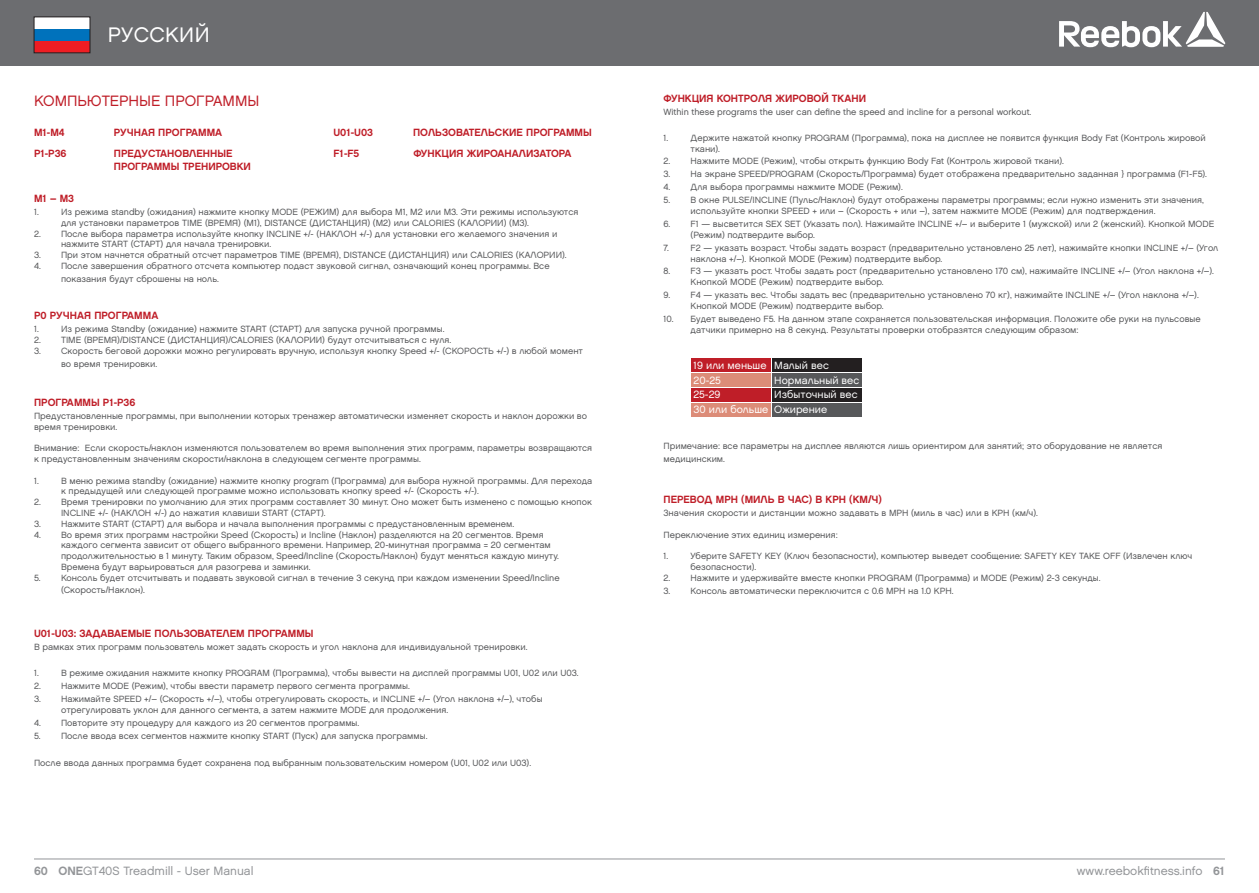
<style>
.page{position:relative;width:1259px;height:893px;background:#fff}
.page>*{position:absolute;margin:0;border:0;box-sizing:border-box;transform-origin:0 0}
.t1{font:21px "Reefont";letter-spacing:.02em;color:#fff}
.t2{font:15px "Reefont";color:#bf1e28}
.t3{font:12px "Reefont";color:#939598}
.t4{font:700 10.5px/12.6px "Reefont";color:#bf1e28}
.t5{font:10.5px "Reefont";color:#fff}
.t6{font:9px/10.8px "Reefont";color:#57585a}
.s1{font-weight:700}
</style>
<div class="page">
<div style="left:0;top:0;width:1259px;height:66px;background:#6c6d70"></div>
<hr style="left:34px;top:859px;width:1191px;height:1px;background:#939598">
<svg style="left:1059px;top:12px;width:166px;height:35px"></svg>
<div style="left:34px;top:17px;width:56px;height:36px;background:#fff"></div>
<div style="left:34px;top:29px;width:56px;height:24px;background:#0072bc"></div>
<div style="left:34px;top:41px;width:56px;height:12px;background:#ee1d23"></div>
<div style="left:772px;top:403px;width:90px;height:14px;background:#57585a"></div>
<div style="left:772px;top:388px;width:90px;height:14px;background:#231f20"></div>
<div style="left:772px;top:373px;width:90px;height:14px;background:#57585a"></div>
<div style="left:772px;top:358px;width:90px;height:14px;background:#231f20"></div>
<div style="left:691px;top:403px;width:80px;height:14px;background:#dc8c78"></div>
<div style="left:691px;top:388px;width:80px;height:14px;background:#bf1e28"></div>
<div style="left:691px;top:373px;width:80px;height:14px;background:#dc8c78"></div>
<div style="left:691px;top:358px;width:80px;height:14px;background:#bf1e28"></div>
<p class="t1" style="left:108px;top:22px;width:103px">РУССКИЙ</p>
<p class="t2" style="left:34px;top:92px;width:227px">КОМПЬЮТЕРНЫЕ ПРОГРАММЫ</p>
<p class="t4" style="left:114px;top:127px;width:110px">РУЧНАЯ ПРОГРАММА</p>
<p class="t4" style="left:114px;top:148px;width:139px">ПРЕДУСТАНОВЛЕННЫЕ<br>ПРОГРАММЫ ТРЕНИРОВКИ</p>
<p class="t4" style="left:34px;top:126px;width:32px">M1-M4</p>
<p class="t4" style="left:34px;top:147px;width:34px">P1-P36</p>
<p class="t4" style="left:333px;top:126px;width:41px">U01-U03</p>
<p class="t4" style="left:333px;top:147px;width:27px">F1-F5</p>
<p class="t4" style="left:413px;top:126px;width:180px">ПОЛЬЗОВАТЕЛЬСКИЕ ПРОГРАММЫ</p>
<p class="t4" style="left:413px;top:147px;width:159px">ФУНКЦИЯ ЖИРОАНАЛИЗАТОРА</p>
<p class="t4" style="left:34px;top:193px;width:42px">M1 – M3</p>
<p class="t6" style="left:34px;top:207px;width:6px">1.</p>
<p class="t6" style="left:61px;top:207px;width:519px">Из режима standby (ожидания) нажмите кнопку MODE (РЕЖИМ) для выбора M1, M2 или M3. Эти режимы используются для установки параметров TIME (ВРЕМЯ) (M1), DISTANCE (ДИСТАНЦИЯ) (M2) или CALORIES (КАЛОРИИ) (M3).</p>
<p class="t6" style="left:61px;top:229px;width:498px;text-indent:-27px">2. После выбора параметра используйте кнопку INCLINE +/- (НАКЛОН +/-) для установки его желаемого значения и нажмите START (СТАРТ) для начала тренировки.</p>
<p class="t6" style="left:34px;top:250px;width:534px">3. При этом начнется обратный отсчет параметров TIME (ВРЕМЯ), DISTANCE (ДИСТАНЦИЯ) или CALORIES (КАЛОРИИ).</p>
<p class="t6" style="left:61px;top:260px;width:490px;line-height:12.6px;text-indent:-27px">4. После завершения обратного отсчета компьютер подаст звуковой сигнал, означающий конец программы. Все показания будут сброшены на ноль.</p>
<p class="t4" style="left:34px;top:310px;width:126px">P0 РУЧНАЯ ПРОГРАММА</p>
<p class="t6" style="left:34px;top:324px;width:6px">1.</p>
<p class="t6" style="left:61px;top:324px;width:385px">Из режима Standby (ожидание) нажмите START (СТАРТ) для запуска ручной программы.</p>
<p class="t6" style="left:34px;top:335px;width:419px">2. TIME (ВРЕМЯ)/DISTANCE (ДИСТАНЦИЯ)/CALORIES (КАЛОРИИ) будут отсчитываться с нуля.</p>
<p class="t6" style="left:61px;top:345px;width:523px;line-height:12.6px;text-indent:-27px">3. Скорость беговой дорожки можно регулировать вручную, используя кнопку Speed +/- (СКОРОСТЬ +/-) в любой момент во время тренировки.</p>
<p class="t4" style="left:34px;top:396px;width:103px">ПРОГРАММЫ P1-P36</p>
<p class="t6" style="left:34px;top:411px;width:554px">Предустановленные программы, при выполнении которых тренажер автоматически изменяет скорость и наклон дорожки во время тренировки.</p>
<p class="t6" style="left:34px;top:443px;width:560px">Внимание: Если скорость/наклон изменяются пользователем во время выполнения этих программ, параметры возвращаются к предустановленным значениям скорости/наклона в следующем сегменте программы.</p>
<p class="t6" style="left:34px;top:476px;width:6px">1.</p>
<p class="t6" style="left:61px;top:476px;width:533px">В меню режима standby (ожидание) нажмите кнопку program (Программа) для выбора нужной программы. Для перехода к предыдущей или следующей программе можно использовать кнопку speed +/- (Скорость +/-).</p>
<p class="t6" style="left:61px;top:497px;width:532px;text-indent:-27px">2. Время тренировки по умолчанию для этих программ составляет 30 минут. Оно может быть изменено с помощью кнопок<br>INCLINE +/- (НАКЛОН +/-) до нажатия клавиши START (СТАРТ).</p>
<p class="t6" style="left:34px;top:519px;width:482px">3. Нажмите START (СТАРТ) для выбора и начала выполнения программы с предустановленным временем.</p>
<p class="t6" style="left:61px;top:530px;width:499px;text-indent:-27px">4. Во время этих программ настройки Speed (Скорость) и Incline (Наклон) разделяются на 20 сегментов. Время каждого сегмента зависит от общего выбранного времени. Например, 20-минутная программа = 20 сегментам продолжительностью в 1 минуту. Таким образом, Speed/Incline (Скорость/Наклон) будут меняться каждую минуту.<br>Времена будут варьироваться для разогрева и заминки.</p>
<p class="t6" style="left:61px;top:572px;width:500px;line-height:12.6px;text-indent:-27px">5. Консоль будет отсчитывать и подавать звуковой сигнал в течение 3 секунд при каждом изменении Speed/Incline (Скорость/Наклон).</p>
<p class="t4" style="left:34px;top:628px;width:281px">U01-U03: ЗАДАВАЕМЫЕ ПОЛЬЗОВАТЕЛЕМ ПРОГРАММЫ</p>
<p class="t6" style="left:34px;top:642px;width:495px">В рамках этих программ пользователь может задать скорость и угол наклона для индивидуальной тренировки.</p>
<p class="t6" style="left:34px;top:668px;width:6px">1.</p>
<p class="t6" style="left:61px;top:668px;width:519px">В режиме ожидания нажмите кнопку PROGRAM (Программа), чтобы вывести на дисплей программы U01, U02 или U03.</p>
<p class="t6" style="left:34px;top:681px;width:377px">2. Нажмите MODE (Режим), чтобы ввести параметр первого сегмента программы.</p>
<p class="t6" style="left:61px;top:694px;width:483px;text-indent:-27px">3. Нажимайте SPEED +/– (Скорость +/–), чтобы отрегулировать скорость, и INCLINE +/– (Угол наклона +/–), чтобы отрегулировать уклон для данного сегмента, а затем нажмите MODE для продолжения.</p>
<p class="t6" style="left:34px;top:718px;width:327px">4. Повторите эту процедуру для каждого из 20 сегментов программы.</p>
<p class="t6" style="left:34px;top:730px;width:395px">5. После ввода всех сегментов нажмите кнопку START (Пуск) для запуска программы.</p>
<p class="t6" style="left:34px;top:758px;width:498px">После ввода данных программа будет сохранена под выбранным пользовательским номером (U01, U02 или U03).</p>
<p class="t4" style="left:663px;top:93px;width:204px">ФУНКЦИЯ КОНТРОЛЯ ЖИРОВОЙ ТКАНИ</p>
<p class="t6" style="left:663px;top:107px;width:369px">Within these programs the user can define the speed and incline for a personal workout.</p>
<p class="t6" style="left:663px;top:133px;width:6px">1.</p>
<p class="t6" style="left:690px;top:133px;width:517px">Держите нажатой кнопку PROGRAM (Программа), пока на дисплее не появится функция Body Fat (Контроль жировой ткани).</p>
<p class="t6" style="left:663px;top:156px;width:402px">2. Нажмите MODE (Режим), чтобы открыть функцию Body Fat (Контроль жировой ткани).</p>
<p class="t6" style="left:663px;top:169px;width:545px">3. На экране SPEED/PROGRAM (Скорость/Программа) будет отображена предварительно заданная } программа (F1-F5).</p>
<p class="t6" style="left:663px;top:182px;width:241px">4. Для выбора программы нажмите MODE (Режим).</p>
<p class="t6" style="left:690px;top:195px;width:515px;text-indent:-27px">5. В окне PULSE/INCLINE (Пульс/Наклон) будут отображены параметры программы; если нужно изменить эти значения, используйте кнопки SPEED + или – (Скорость + или –), затем нажмите MODE (Режим) для подтверждения.</p>
<p class="t6" style="left:690px;top:219px;width:525px;text-indent:-27px">6. F1 — высветится SEX SET (Указать пол). Нажимайте INCLINE +/– и выберите 1 (мужской) или 2 (женский). Кнопкой MODE (Режим) подтвердите выбор.</p>
<p class="t6" style="left:663px;top:243px;width:7px">7.</p>
<p class="t6" style="left:690px;top:243px;width:529px">F2 — указать возраст. Чтобы задать возраст (предварительно установлено 25 лет), нажимайте кнопки INCLINE +/– (Угол наклона +/–). Кнопкой MODE (Режим) подтвердите выбор.</p>
<p class="t6" style="left:690px;top:266px;width:525px;text-indent:-27px">8. F3 — указать рост. Чтобы задать рост (предварительно установлено 170 см), нажимайте INCLINE +/– (Угол наклона +/–).<br>Кнопкой MODE (Режим) подтвердите выбор.</p>
<p class="t6" style="left:690px;top:290px;width:510px;text-indent:-27px">9. F4 — указать вес. Чтобы задать вес (предварительно установлено 70 кг), нажимайте INCLINE +/– (Угол наклона +/–).<br>Кнопкой MODE (Режим) подтвердите выбор.</p>
<p class="t6" style="left:690px;top:314px;width:512px;text-indent:-27px">10. Будет выведено F5. На данном этапе сохраняется пользовательская информация. Положите обе руки на пульсовые датчики примерно на 8 секунд. Результаты проверки отобразятся следующим образом:</p>
<p class="t5" style="left:774px;top:359px;width:56px">Малый вес</p>
<p class="t5" style="left:774px;top:374px;width:86px">Нормальный вес</p>
<p class="t5" style="left:774px;top:388px;width:85px">Избыточный вес</p>
<p class="t5" style="left:774px;top:403px;width:54px">Ожирение</p>
<p class="t5" style="left:693px;top:359px;width:75px">19 или меньше</p>
<p class="t5" style="left:693px;top:374px;width:29px">20-25</p>
<p class="t5" style="left:693px;top:388px;width:29px">25-29</p>
<p class="t5" style="left:693px;top:403px;width:76px">30 или больше</p>
<p class="t6" style="left:663px;top:440px;width:500px;line-height:12.6px">Примечание: все параметры на дисплее являются лишь ориентиром для занятий; это оборудование не является медицинским.</p>
<p class="t4" style="left:663px;top:494px;width:220px">ПЕРЕВОД MPH (МИЛЬ В ЧАС) В KPH (КМ/Ч)</p>
<p class="t6" style="left:663px;top:508px;width:376px">Значения скорости и дистанции можно задавать в MPH (миль в час) или в KPH (км/ч).</p>
<p class="t6" style="left:663px;top:530px;width:176px">Переключение этих единиц измерения:</p>
<p class="t6" style="left:663px;top:551px;width:6px">1.</p>
<p class="t6" style="left:690px;top:551px;width:503px">Уберите SAFETY KEY (Ключ безопасности), компьютер выведет сообщение: SAFETY KEY TAKE OFF (Извлечен ключ безопасности).</p>
<p class="t6" style="left:663px;top:573px;width:439px">2. Нажмите и удерживайте вместе кнопки PROGRAM (Программа) и MODE (Режим) 2-3 секунды.</p>
<p class="t6" style="left:663px;top:586px;width:292px">3. Консоль автоматически переключится с 0.6 MPH на 1.0 KPH.</p>
<h3 class="t3" style="left:34px;top:863px;width:221px"><span class="s1">60 ONE</span>GT40S Treadmill - User Manual</h3>
<h3 class="t3" style="left:1076px;top:863px;width:150px">www.reebokfitness.info <span class="s1">61</span></h3>
</div>
